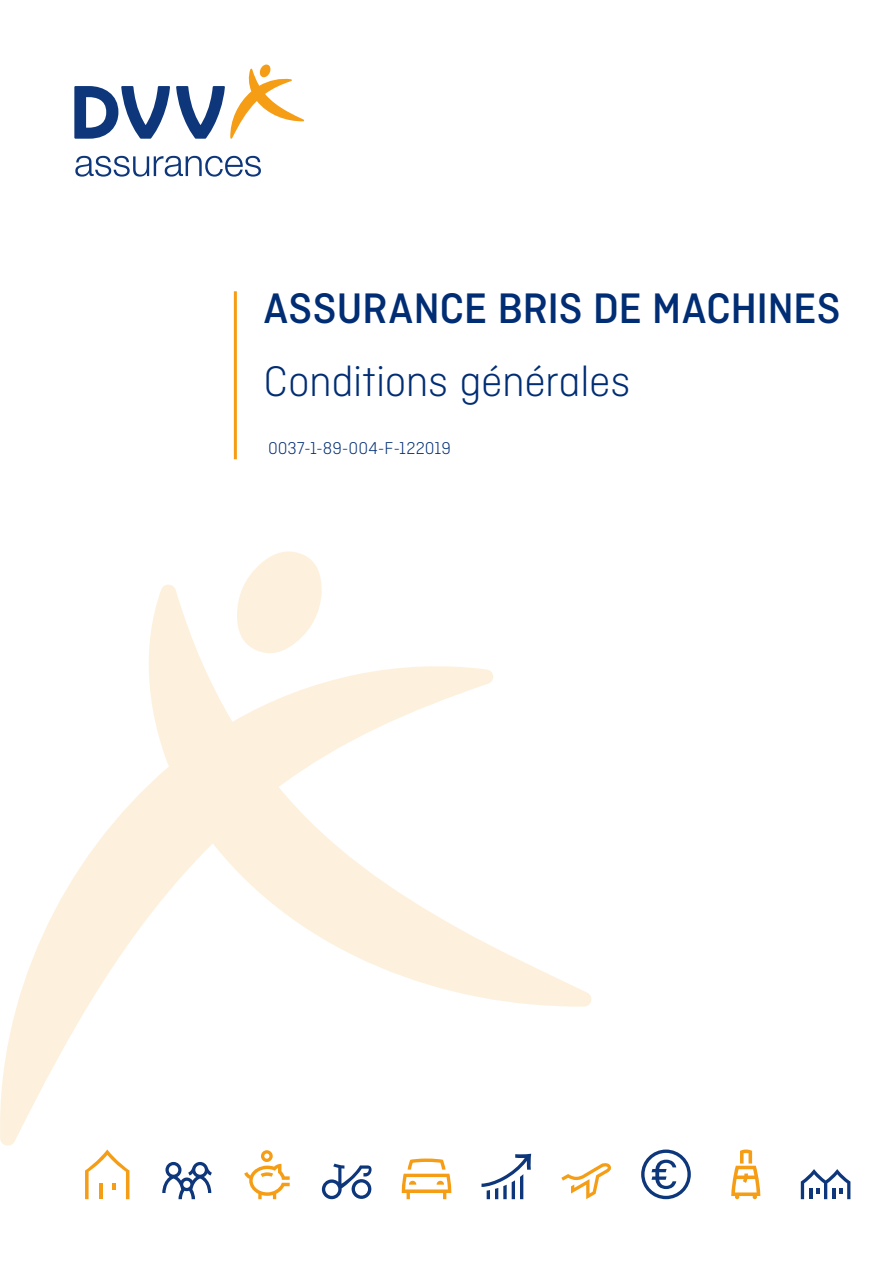
<style>
.page{position:relative;width:893px;height:1263px;background:#fff}
.page>*{position:absolute;margin:0;border:0;box-sizing:border-box;transform-origin:0 0}
.t1{font:500 45px "Ciutadella";letter-spacing:-.01em;color:#002d74}
.t2{font:300 45px "Ciutadella";letter-spacing:-.01em;color:#002d74}
.t3{font:300 18px "Ciutadella";letter-spacing:.005em;color:#002d74}
</style>
<div class="page">
<hr style="left:234px;top:291px;width:3px;height:168px;background:#f59d15">
<svg style="left:85px;top:1149px;width:44px;height:50px"></svg>
<svg style="left:402px;top:1158px;width:49px;height:41px"></svg>
<svg style="left:244px;top:1150px;width:46px;height:49px"></svg>
<svg style="left:561px;top:1163px;width:50px;height:36px"></svg>
<svg style="left:731px;top:1149px;width:29px;height:50px"></svg>
<svg style="left:641px;top:1149px;width:50px;height:50px"></svg>
<svg style="left:801px;top:1169px;width:49px;height:30px"></svg>
<svg style="left:322px;top:1163px;width:50px;height:36px"></svg>
<svg style="left:162px;top:1162px;width:50px;height:37px"></svg>
<svg style="left:481px;top:1154px;width:50px;height:45px"></svg>
<svg style="left:244px;top:551px;width:78px;height:34px"></svg>
<svg style="left:0;top:585px;width:592px;height:561px"></svg>
<svg style="left:74px;top:86px;width:96px;height:53px"></svg>
<svg style="left:176px;top:65px;width:128px;height:74px"></svg>
<svg style="left:75px;top:156px;width:186px;height:21px"></svg>
<p class="t1" style="left:264px;top:283px;width:578px">ASSURANCE BRIS DE MACHINES</p>
<p class="t2" style="left:264px;top:357px;width:369px">Conditions générales</p>
<p class="t3" style="left:268px;top:438px;width:184px">0037-1-89-004-F-122019</p>
</div>
